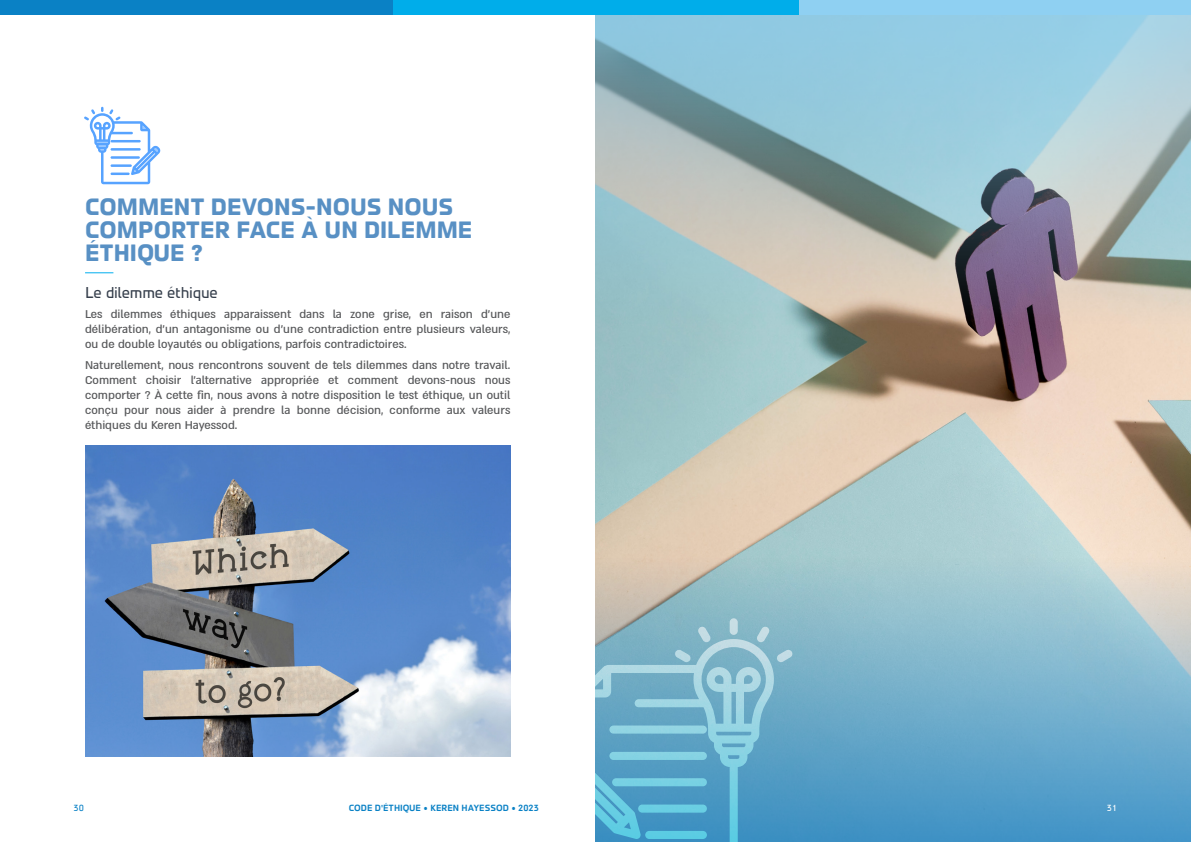
<style>
.page{position:relative;width:1191px;height:842px;background:#fff}
.page>*{position:absolute;margin:0;border:0;box-sizing:border-box;transform-origin:0 0}
.Medium_Title{font:700 21px/23px "Fb Matritsa En";color:#5890c4}
.small_title{font:14px "Fb Matritsa En";letter-spacing:-.02em;color:#363f4c}
.RUN_TEXT{font:500 13px/15px "Almoni Neue DL4.0 AAA";color:#58595b;text-align:justify}
.t1{font:500 8px "Fb Matritsa En";color:#0a81c5}
.t2{font:8px "Fb Matritsa En";color:#0a81c5}
.t3{font:8px "Fb Matritsa En";color:#fff}
</style>
<div class="page">
<svg style="left:85px;top:272px;width:28px;height:1px"></svg>
<img style="left:85px;top:445px;width:425px;height:312px">
<img style="left:595px;top:366px;width:596px;height:147px">
<svg style="left:595px;top:14px;width:596px;height:352px;background:#9fb6bc"></svg>
<svg style="left:595px;top:513px;width:596px;height:329px;background:#8ab7c9"></svg>
<div style="left:798px;top:0;width:393px;height:14px;background:#8fd0f2"></div>
<div style="left:392px;top:0;width:406px;height:14px;background:#00adea"></div>
<div style="left:0;top:0;width:392px;height:14px;background:#0a81c5"></div>
<svg style="left:84px;top:107px;width:76px;height:77px"></svg>
<svg style="left:595px;top:639px;width:179px;height:203px;background:#6aafcc"></svg>
<div style="left:609px;top:725px;width:98px;height:9px;background:#93d5e3;border-radius:4px"></div>
<svg style="left:697px;top:626px;width:14px;height:16px"></svg>
<svg style="left:674px;top:649px;width:17px;height:13px"></svg>
<div style="left:729px;top:618px;width:8px;height:17px;background:#c7dee4;border-radius:4px"></div>
<svg style="left:756px;top:626px;width:14px;height:16px"></svg>
<svg style="left:776px;top:649px;width:17px;height:13px"></svg>
<p class="Medium_Title" style="left:85px;top:195px;width:389px">COMMENT DEVONS-NOUS NOUS<br>COMPORTER FACE À UN DILEMME<br>ÉTHIQUE ?</p>
<p class="small_title" style="left:85px;top:282px;width:134px">Le dilemme éthique</p>
<p class="RUN_TEXT" style="left:85px;top:306px;width:427px">Les dilemmes éthiques apparaissent dans la zone grise, en raison d’une délibération, d’un antagonisme ou d’une contradiction entre plusieurs valeurs, ou de double loyautés ou obligations, parfois contradictoires.</p>
<p class="RUN_TEXT" style="left:85px;top:356px;width:427px">Naturellement, nous rencontrons souvent de tels dilemmes dans notre travail.<br>Comment choisir l'alternative appropriée et comment devons-nous nous comporter ? À cette fin, nous avons à notre disposition le test éthique, un outil conçu pour nous aider à prendre la bonne décision, conforme aux valeurs éthiques du Keren Hayessod.</p>
<p class="t2" style="left:74px;top:802px;width:12px">30</p>
<p class="t1" style="left:349px;top:802px;width:192px">CODE D'ÉTHIQUE • KEREN HAYESSOD • 2023</p>
<p class="t3" style="left:1106px;top:802px;width:12px">31</p>
</div>
